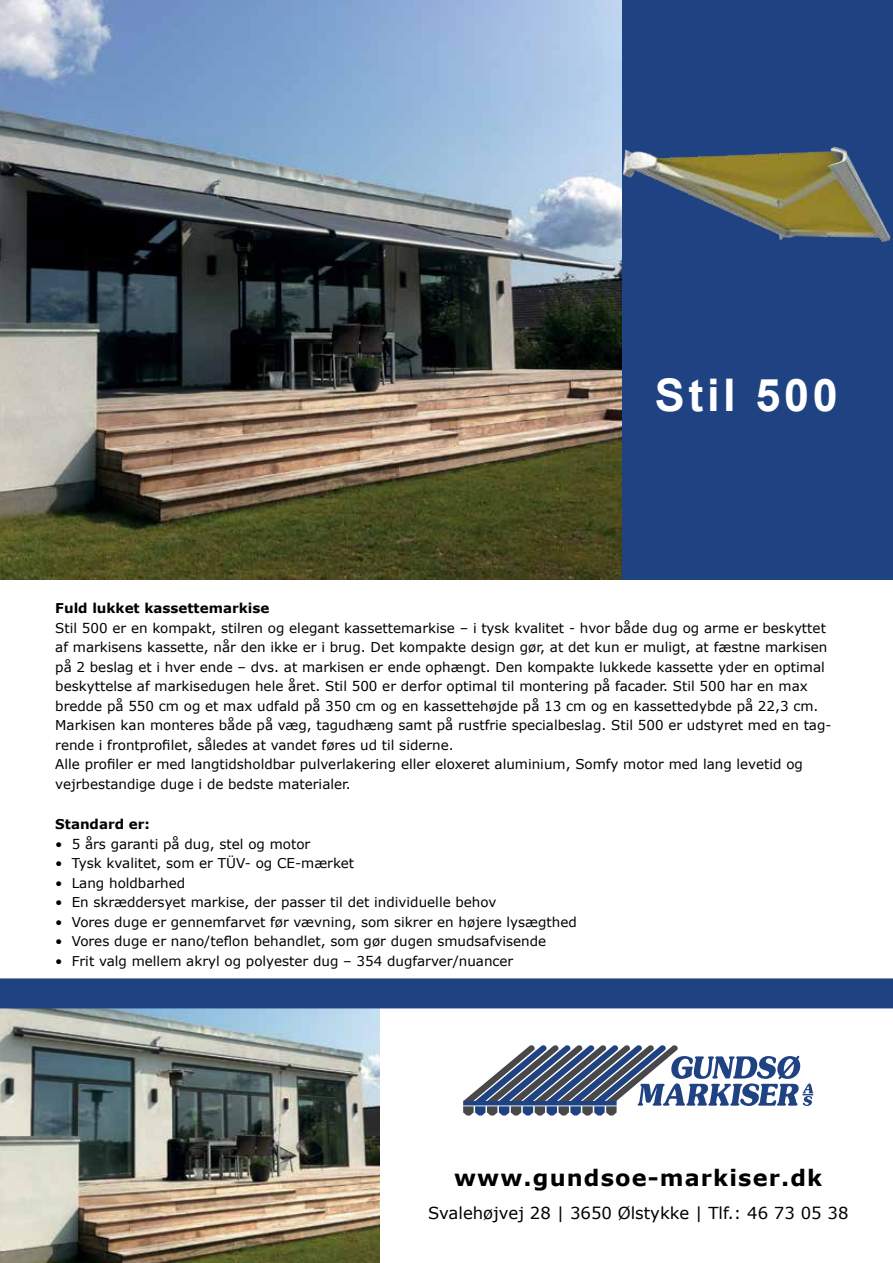
<style>
.page{position:relative;width:893px;height:1263px;background:#fff}
.page>*{position:absolute;margin:0;border:0;box-sizing:border-box;transform-origin:0 0}
.t1{font:700 45px "Arial";letter-spacing:.08em;color:#fff}
.t2{font:700 22.5px "Verdana";letter-spacing:.05em;color:#000}
.t3{font:16.5px "Verdana";color:#000}
.t4{font:13.5px/19.5px "Verdana";color:#000}
.t5{font:700 13.5px "Verdana";color:#000}
</style>
<div class="page">
<img style="left:0;top:0;width:622px;height:579px">
<img style="left:0;top:1008px;width:379px;height:255px">
<div style="left:622px;top:0;width:271px;height:579px;background:#1f4283"></div>
<svg style="left:463px;top:1045px;width:350px;height:70px"></svg>
<div style="left:0;top:978px;width:893px;height:30px;background:#1f4283"></div>
<img style="left:622px;top:146px;width:269px;height:97px">
<h1 class="t1" style="left:655px;top:363px;width:184px">Stil 500</h1>
<p class="t5" style="left:55px;top:599px;width:216px">Fuld lukket kassettemarkise</p>
<p class="t4" style="left:55px;top:618px;width:778px">Stil 500 er en kompakt, stilren og elegant kassettemarkise – i tysk kvalitet - hvor både dug og arme er beskyttet af markisens kassette, når den ikke er i brug. Det kompakte design gør, at det kun er muligt, at fæstne markisen på 2 beslag et i hver ende – dvs. at markisen er ende ophængt. Den kompakte lukkede kassette yder en optimal beskyttelse af markisedugen hele året. Stil 500 er derfor optimal til montering på facader. Stil 500 har en max bredde på 550 cm og et max udfald på 350 cm og en kassettehøjde på 13 cm og en kassettedybde på 22,3 cm.<br>Markisen kan monteres både på væg, tagudhæng samt på rustfrie specialbeslag. Stil 500 er udstyret med en tag&shy;rende i frontprofilet, således at vandet føres ud til siderne.<br>Alle profiler er med langtidsholdbar pulverlakering eller eloxeret aluminium, Somfy motor med lang levetid og vejrbestandige duge i de bedste materialer.</p>
<p class="t5" style="left:55px;top:815px;width:96px">Standard er:</p>
<p class="t4" style="left:55px;top:834px;width:257px">• 5 års garanti på dug, stel og motor</p>
<p class="t4" style="left:55px;top:853px;width:300px">• Tysk kvalitet, som er TÜV- og CE-mærket</p>
<p class="t4" style="left:55px;top:873px;width:131px">• Lang holdbarhed</p>
<p class="t4" style="left:55px;top:892px;width:443px">• En skræddersyet markise, der passer til det individuelle behov</p>
<p class="t4" style="left:55px;top:912px;width:523px">• Vores duge er gennemfarvet før vævning, som sikrer en højere lysægthed</p>
<p class="t4" style="left:55px;top:931px;width:492px">• Vores duge er nano/teflon behandlet, som gør dugen smudsafvisende</p>
<p class="t4" style="left:55px;top:951px;width:460px">• Frit valg mellem akryl og polyester dug – 354 dugfarver/nuancer</p>
<h2 class="t2" style="left:454px;top:1161px;width:370px">www.gundsoe-markiser.dk</h2>
<p class="t3" style="left:428px;top:1202px;width:422px">Svalehøjvej 28 | 3650 Ølstykke | Tlf.: 46 73 05 38</p>
</div>
